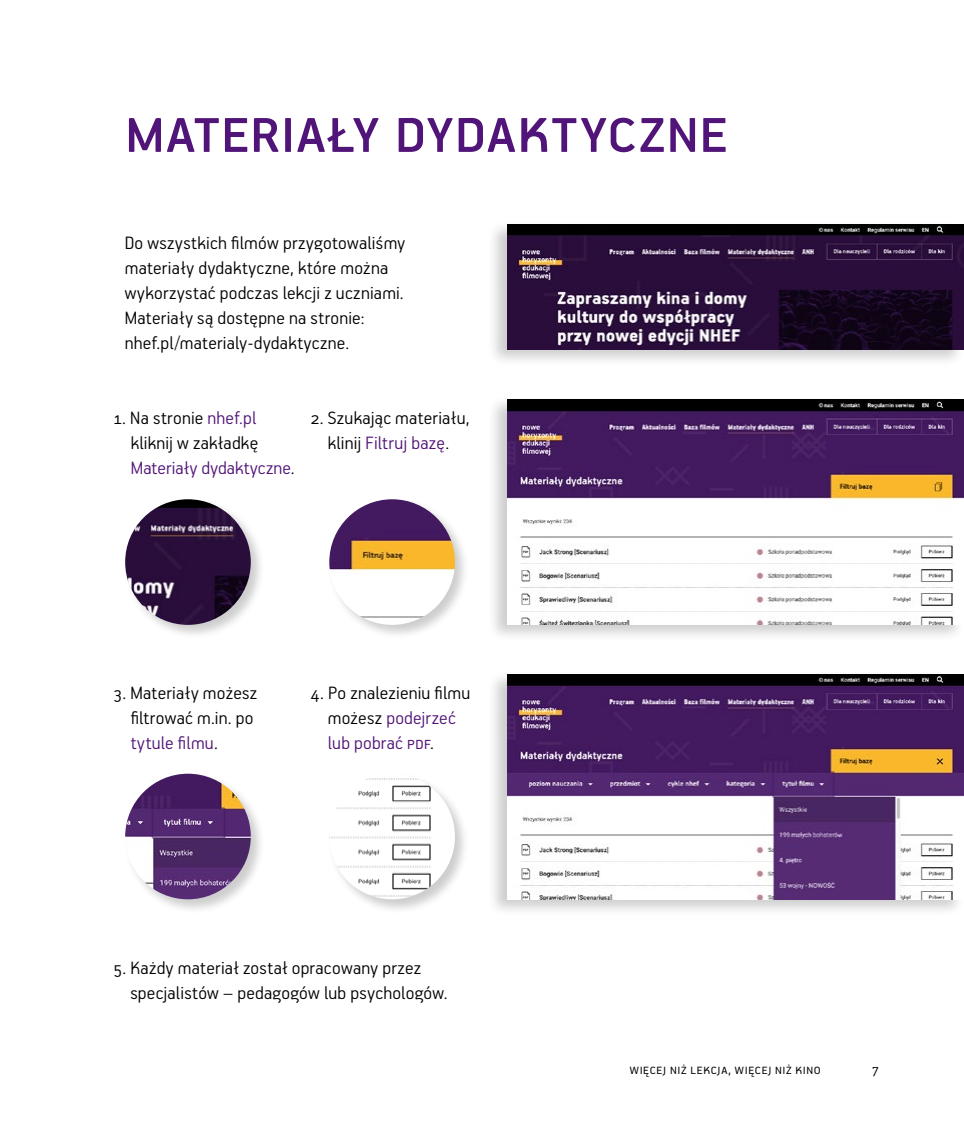
<style>
.page{position:relative;width:964px;height:1134px;background:#fff}
.page>*{position:absolute;margin:0;border:0;box-sizing:border-box;transform-origin:0 0}
.t1{font:74px "PF Handbook Pro";letter-spacing:.01em;color:#511478}
.t2{font:300 20px/25px "PF Handbook Pro";letter-spacing:.015em;color:#000}
.t3{font:300 16px "PF Handbook Pro";letter-spacing:.04em;color:#000}
.s1{color:#511478}
</style>
<div class="page">
<div style="left:487px;top:219px;width:477px;height:148px;background:#000;opacity:.2"></div>
<img style="left:507px;top:224px;width:457px;height:125px">
<div style="left:487px;top:394px;width:477px;height:248px;background:#000;opacity:.2"></div>
<img style="left:507px;top:399px;width:457px;height:225px">
<div style="left:487px;top:669px;width:477px;height:248px;background:#000;opacity:.2"></div>
<img style="left:507px;top:674px;width:457px;height:225px">
<div style="left:123px;top:772px;width:142px;height:142px;background:#000;opacity:.2"></div>
<img style="left:125px;top:774px;width:126px;height:125px;border-radius:63px">
<div style="left:328px;top:772px;width:142px;height:142px;background:#000;opacity:.2"></div>
<img style="left:329px;top:774px;width:126px;height:125px;border-radius:63px">
<div style="left:328px;top:498px;width:142px;height:142px;background:#000;opacity:.2"></div>
<img style="left:329px;top:499px;width:126px;height:126px;border-radius:63px">
<div style="left:123px;top:498px;width:142px;height:142px;background:#000;opacity:.2"></div>
<img style="left:125px;top:499px;width:126px;height:126px;border-radius:63px">
<h1 class="t1" style="left:125px;top:84px;width:604px">materiały dydaktyczne</h1>
<p class="t2" style="left:125px;top:230px;width:282px">Do wszystkich filmów przygotowaliśmy materiały dydaktyczne, które można wykorzystać podczas lekcji z uczniami.<br>Materiały są dostępne na stronie: nhef.pl/materialy-dydaktyczne.</p>
<p class="t2" style="left:131px;top:405px;width:165px;text-indent:-17px">1. Na stronie <span class="s1">nhef.pl </span>kliknij w zakładkę<br><span class="s1">Materiały dydaktyczne</span>.</p>
<p class="t2" style="left:311px;top:405px;width:160px;text-align:center">2. Szukając materiału, klinij <span class="s1">Filtruj bazę</span>.</p>
<p class="t2" style="left:131px;top:680px;width:128px;text-indent:-17px">3. Materiały możesz filtrować m.in. po <span class="s1">tytule filmu</span>.</p>
<p class="t2" style="left:328px;top:680px;width:144px;text-indent:-17px">4. Po znalezieniu filmu możesz <span class="s1">podejrzeć lub pobrać PDF</span>.</p>
<p class="t2" style="left:130px;top:955px;width:319px;text-indent:-17px">5. Każdy materiał został opracowany przez specjalistów – pedagogów lub psychologów.</p>
<p class="t3" style="left:630px;top:1059px;width:192px">więcej niż lekcja, więcej niż kino</p>
<p class="t3" style="left:872px;top:1059px;width:8px">7</p>
</div>
